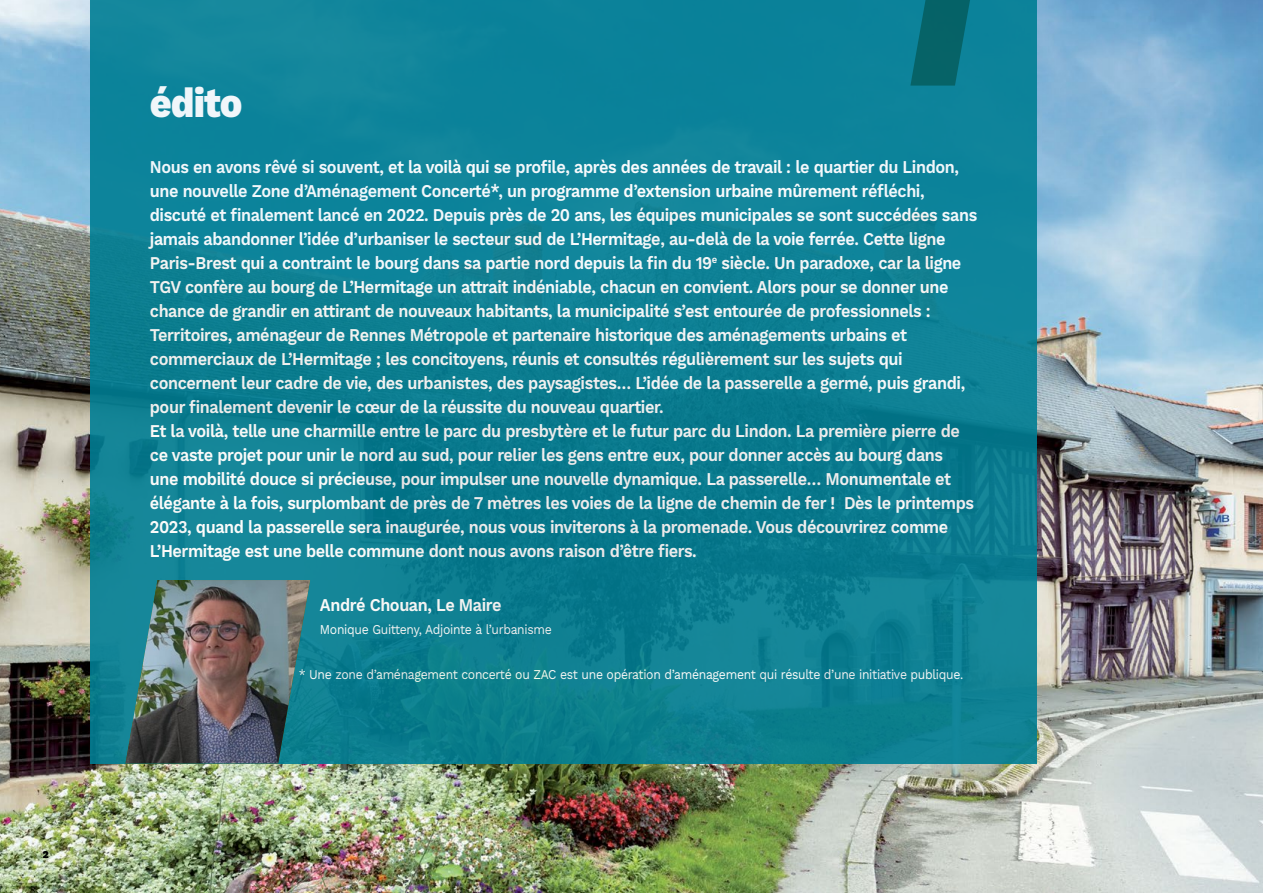
<style>
.page{position:relative;width:1263px;height:893px;background:#fff}
.page>*{position:absolute;margin:0;border:0;box-sizing:border-box;transform-origin:0 0}
.t1{font:800 42px "Work Sans";letter-spacing:-.025em;color:#fff;scale:.9 1}
.t2{font:600 18px/24px "Work Sans";letter-spacing:-.025em;color:#fff;scale:.9 1}
.t3{font:13.5px "Work Sans";letter-spacing:-.025em;color:#fff;scale:.9 1}
.t4{font:900 10.5px "Work Sans";color:#000}
</style>
<div class="page">
<img style="left:0;top:0;width:1263px;height:893px">
<div style="left:90px;top:0;width:947px;height:763px;background:linear-gradient(to right,#0e8195,#0c7f94)"></div>
<svg style="left:910px;top:0;width:76px;height:86px;background:#086f7c"></svg>
<img style="left:125px;top:580px;width:185px;height:183px">
<p class="t4" style="left:43px;top:849px;width:8px">2</p>
<h1 class="t1" style="left:150px;top:79px;width:104px">édito</h1>
<p class="t2" style="left:150px;top:156px;width:921px">Nous en avons rêvé si souvent, et la voilà qui se profile, après des années de travail : le quartier du Lindon, une nouvelle Zone d’Aménagement Concerté*, un programme d’extension urbaine mûrement réfléchi, discuté et finalement lancé en 2022. Depuis près de 20 ans, les équipes municipales se sont succédées sans jamais abandonner l’idée d’urbaniser le secteur sud de L’Hermitage, au-delà de la voie ferrée. Cette ligne Paris-Brest qui a contraint le bourg dans sa partie nord depuis la fin du 19<sup>e</sup> siècle. Un paradoxe, car la ligne TGV confère au bourg de L’Hermitage un attrait indéniable, chacun en convient. Alors pour se donner une chance de grandir en attirant de nouveaux habitants, la municipalité s’est entourée de professionnels :<br>Territoires, aménageur de Rennes Métropole et partenaire historique des aménagements urbains et commerciaux de L’Hermitage ; les concitoyens, réunis et consultés régulièrement sur les sujets qui concernent leur cadre de vie, des urbanistes, des paysagistes… L’idée de la passerelle a germé, puis grandi, pour finalement devenir le cœur de la réussite du nouveau quartier.<br>Et la voilà, telle une charmille entre le parc du presbytère et le futur parc du Lindon. La première pierre de ce vaste projet pour unir le nord au sud, pour relier les gens entre eux, pour donner accès au bourg dans<br>une mobilité douce si précieuse, pour impulser une nouvelle dynamique. La passerelle… Monumentale et élégante à la fois, surplombant de près de 7 mètres les voies de la ligne de chemin de fer ! Dès le printemps 2023, quand la passerelle sera inaugurée, nous vous inviterons à la promenade. Vous découvrirez comme L’Hermitage est une belle commune dont nous avons raison d’être fiers.</p>
<p class="t2" style="left:320px;top:594px;width:203px">André Chouan, Le Maire</p>
<p class="t3" style="left:320px;top:621px;width:259px">Monique Guitteny, Adjointe à l’urbanisme</p>
<p class="t3" style="left:299px;top:666px;width:740px">* Une zone d’aménagement concerté ou ZAC est une opération d’aménagement qui résulte d’une initiative publique.</p>
</div>
